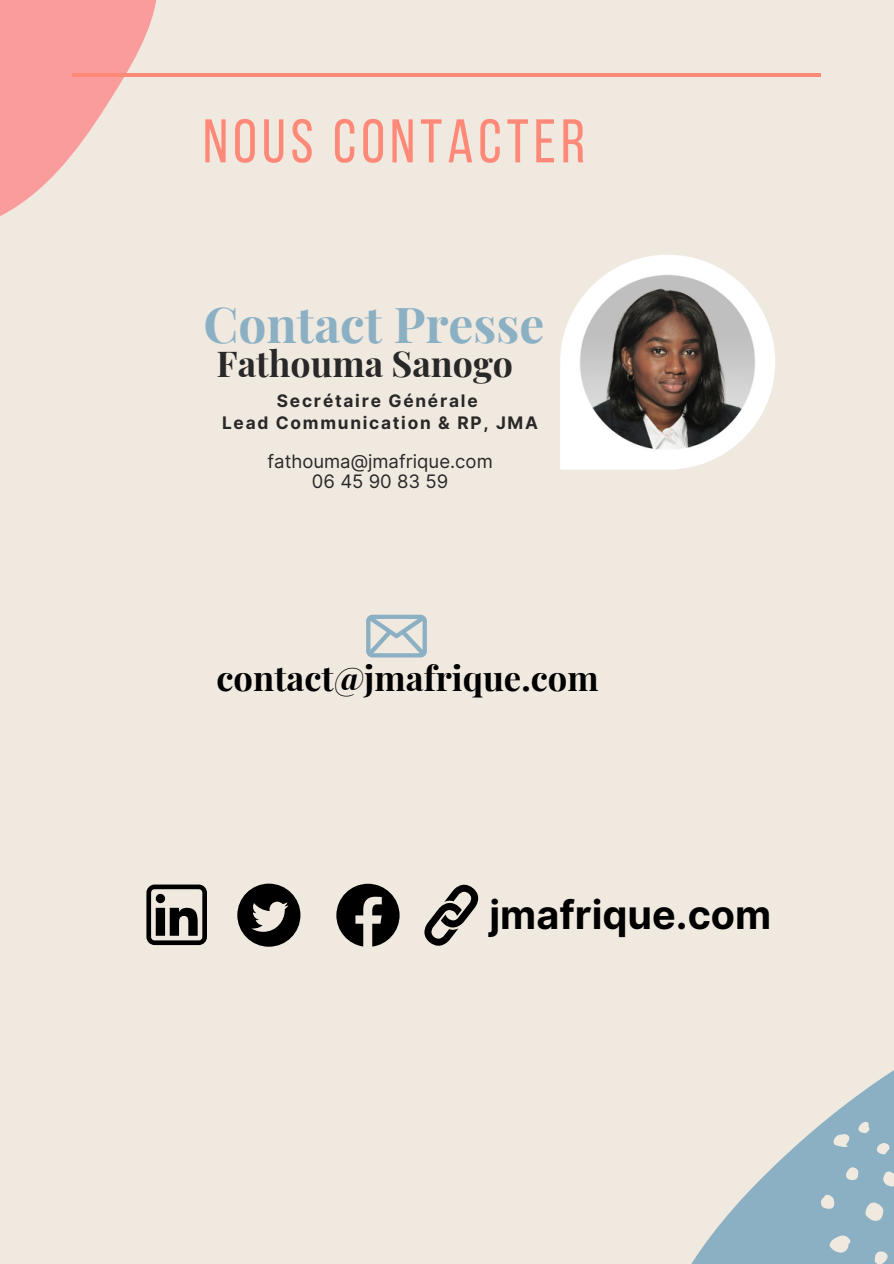
<style>
.page{position:relative;width:894px;height:1264px;background:#fff}
.page>*{position:absolute;margin:0;border:0;box-sizing:border-box;transform-origin:0 0}
.t1{font:61.5px "Bebas Neue";letter-spacing:.08em;color:#ff8979}
.t2{font:700 49.5px "Playfair Display";color:#8bb0c4}
.t3{font:700 39.6px "Inter";color:#000}
.t4{font:700 35.7px "Playfair Display";color:#292828}
.t5{font:700 34.5px "Playfair Display";color:#000}
.t6{font:18.6px "Inter";color:#292828}
.t7{font:700 17.25px "Inter";letter-spacing:.1em;color:#292828}
</style>
<div class="page">
<div style="left:0;top:0;width:893px;height:1263px;background:#f0e9e0"></div>
<svg style="left:0;top:0;width:213px;height:216px"></svg>
<hr style="left:72px;top:74px;width:748px;height:3px;background:#ff8979">
<svg style="left:560px;top:255px;width:215px;height:214px"></svg>
<img style="left:572px;top:268px;width:190px;height:190px">
<svg style="left:424px;top:884px;width:55px;height:62px"></svg>
<svg style="left:336px;top:883px;width:63px;height:63px"></svg>
<svg style="left:237px;top:883px;width:63px;height:63px"></svg>
<svg style="left:146px;top:884px;width:61px;height:61px"></svg>
<svg style="left:692px;top:1071px;width:201px;height:192px;fill:#8bb0c4"></svg>
<svg style="left:828px;top:1234px;width:23px;height:18px"></svg>
<svg style="left:865px;top:1202px;width:18px;height:18px"></svg>
<svg style="left:832px;top:1134px;width:18px;height:12px"></svg>
<svg style="left:882px;top:1171px;width:11px;height:15px"></svg>
<svg style="left:820px;top:1194px;width:14px;height:15px"></svg>
<svg style="left:874px;top:1251px;width:13px;height:12px"></svg>
<svg style="left:845px;top:1167px;width:13px;height:13px"></svg>
<svg style="left:876px;top:1142px;width:13px;height:13px"></svg>
<svg style="left:858px;top:1121px;width:12px;height:12px"></svg>
<svg style="left:366px;top:614px;width:61px;height:43px"></svg>
<p class="t1" style="left:203px;top:116px;width:383px">NOUS CONTACTER</p>
<p class="t2" style="left:203px;top:289px;width:342px">Contact Presse</p>
<p class="t4" style="left:216px;top:338px;width:298px">Fathouma Sanogo</p>
<p class="t7" style="left:277px;top:391px;width:202px">Secrétaire Générale</p>
<p class="t7" style="left:222px;top:412px;width:317px">Lead Communication &amp; RP, JMA</p>
<p class="t6" style="left:267px;top:450px;width:227px">fathouma@jmafrique.com</p>
<p class="t6" style="left:312px;top:470px;width:138px">06 45 90 83 59</p>
<p class="t5" style="left:216px;top:654px;width:383px">contact@jmafrique.com</p>
<p class="t3" style="left:489px;top:890px;width:283px">jmafrique.com</p>
</div>
